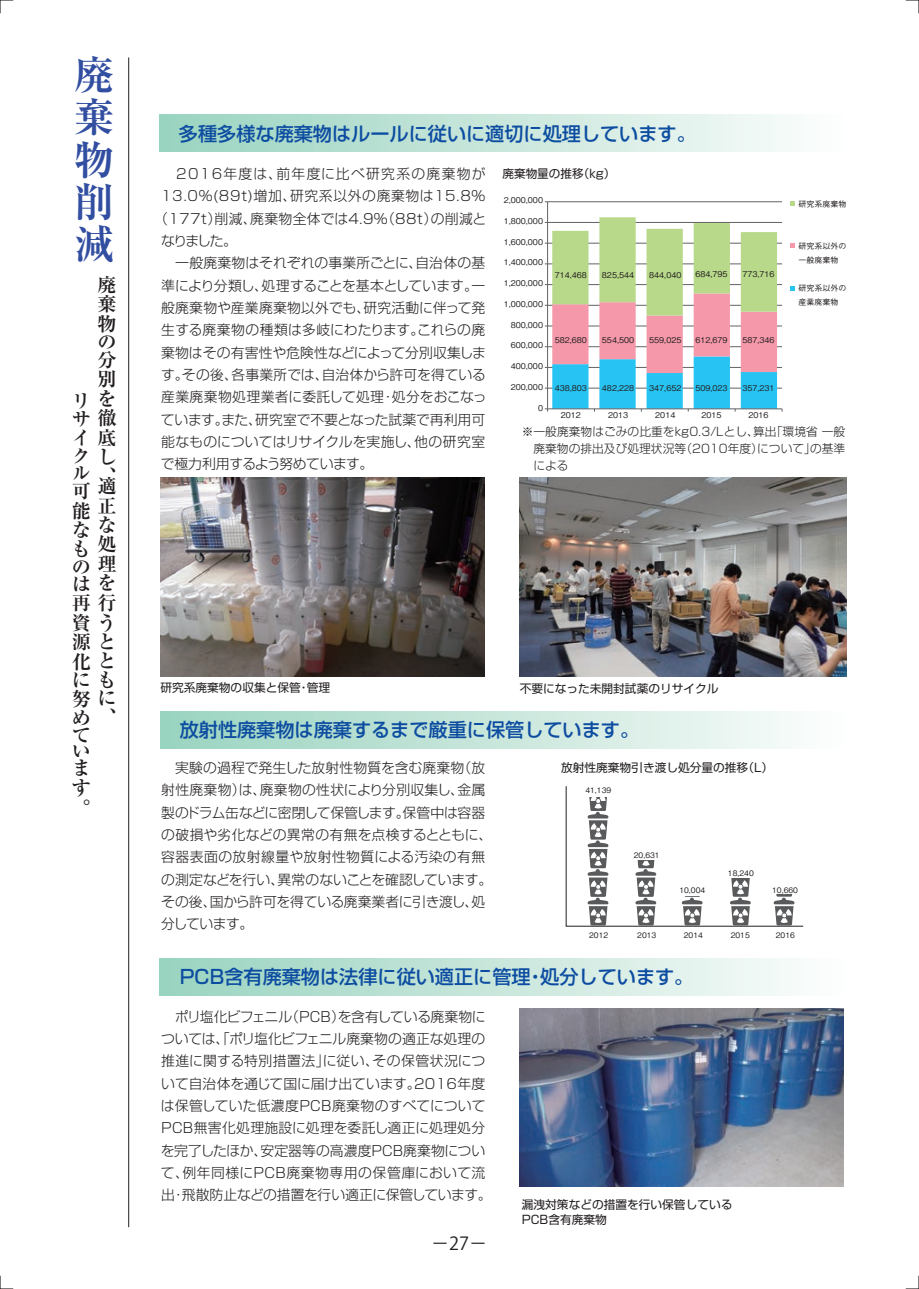
<style>
.page{position:relative;width:919px;height:1289px;background:#fff}
.page>*{position:absolute;margin:0;border:0;box-sizing:border-box;transform-origin:0 0}
.t1{font:700 40.35px/42.5px "Ryumin Pro";color:#324ea1;text-align:justify}
.t2{font:500 19.2px "Shin Go Pro";color:#0d4da1}
.t3{font:700 19.2px/18.3px "Ryumin Pro";color:#231f20;text-align:justify}
.t4{font:18px "Koz Go Pr 6 N";color:#231f20}
.t5{font:300 13.8px/22.4px "Shin Go Pro";letter-spacing:.005em;color:#231f20}
.t6{font:300 13.8px "Shin Go Pro";letter-spacing:.025em;color:#231f20}
.t7{font:300 13.8px "Shin Go Pro";letter-spacing:.045em;color:#231f20}
.t8{font:300 13.8px "Shin Go Pro";letter-spacing:-.025em;color:#231f20}
.t9{font:300 13.8px "Shin Go Pro";letter-spacing:.03em;color:#231f20}
.t10{font:300 13.8px "Shin Go Pro";letter-spacing:.095em;color:#231f20}
.t11{font:300 13.8px "Shin Go Pro";letter-spacing:-.03em;color:#231f20}
.t12{font:11.7px/14.9px "Shin Go Pro";color:#231f20}
.t13{font:300 11.7px/17px "Shin Go Pro";letter-spacing:.005em;color:#231f20;text-align:justify}
.t14{font:500 7.95px/14px "Gothic BBB Pro";color:#231f20}
.t15{font:500 7.5px "Gothic BBB Pro";color:#231f20}
</style>
<div class="page">
<hr style="left:128px;top:57px;width:1px;height:1170px;background:#231f20">
<svg style="left:0;top:1275px;width:13px;height:14px"></svg>
<svg style="left:0;top:0;width:13px;height:13px"></svg>
<svg style="left:905px;top:0;width:14px;height:13px"></svg>
<svg style="left:905px;top:1275px;width:14px;height:14px"></svg>
<div style="left:161px;top:711px;width:684px;height:37px;background:linear-gradient(to right,#99d3bf,#fcfdfc)"></div>
<div style="left:160px;top:958px;width:684px;height:37px;background:linear-gradient(to right,#99d3bf,#fcfdfc)"></div>
<img style="left:161px;top:478px;width:323px;height:198px">
<img style="left:519px;top:478px;width:327px;height:198px">
<img style="left:520px;top:1008px;width:323px;height:178px">
<svg style="left:565px;top:786px;width:239px;height:141px"></svg>
<hr style="left:547px;top:201px;width:235px;height:1px;background:#636366">
<svg style="left:790px;top:201px;width:5px;height:4px"></svg>
<svg style="left:790px;top:243px;width:5px;height:5px"></svg>
<svg style="left:790px;top:286px;width:5px;height:5px"></svg>
<hr style="left:547px;top:202px;width:1px;height:207px;background:#636366">
<div style="left:159px;top:115px;width:684px;height:37px;background:linear-gradient(to right,#99d3bf,#fcfdfc)"></div>
<svg style="left:544px;top:217px;width:238px;height:194px"></svg>
<hr style="left:547px;top:408px;width:235px;height:1px;background:#636366">
<h1 class="t1" style="left:74px;top:51px;width:40px">廃棄物削減</h1>
<h2 class="t3" style="left:72px;top:273px;width:45px;line-height:19.5px">　廃　棄　物</h2>
<h2 class="t3" style="left:97px;top:330px;width:20px;line-height:19px">の分別を</h2>
<h2 class="t3" style="left:97px;top:426px;width:19px;line-height:19.2px">底し、</h2>
<h2 class="t3" style="left:97px;top:475px;width:20px;line-height:19.5px">適正な処理</h2>
<h2 class="t3" style="left:72px;top:390px;width:46px;text-align:left">リ<br>サ徹イ<br>ク<br>ル<br>可<br>能<br>な<br>も<br>の<br>はを</h2>
<h2 class="t3" style="left:72px;top:592px;width:45px;text-align:left">再行資う源と化とにも努にめ、て<br>い<br>ま</h2>
<h2 class="t3" style="left:72px;top:776px;width:20px;line-height:19.6px">す。</h2>
<h2 class="t2" style="left:179px;top:118px;width:518px">多種多様な廃棄物はルールに従いに適切に処理しています。</h2>
<p class="t10" style="left:161px;top:162px;width:326px">　2016年度は、前年度に比べ研究系の廃棄物が</p>
<p class="t7" style="left:161px;top:185px;width:325px">13.0%(89t)増加、研究系以外の廃棄物は15.8%</p>
<p class="t6" style="left:154px;top:207px;width:333px">（177t）削減、廃棄物全体では4.9%（88t）の削減と</p>
<p class="t5" style="left:161px;top:228px;width:77px">なりました。</p>
<p class="t5" style="left:161px;top:250px;width:325px">　一般廃棄物はそれぞれの事業所ごとに、自治体の基</p>
<p class="t8" style="left:161px;top:274px;width:325px">準により分類し、処理することを基本としています。一</p>
<p class="t5" style="left:161px;top:295px;width:325px">般廃棄物や産業廃棄物以外でも、研究活動に伴って発</p>
<p class="t5" style="left:161px;top:317px;width:325px">生する廃棄物の種類は多岐にわたります。これらの廃</p>
<p class="t5" style="left:161px;top:339px;width:326px">棄物はその有害性や危険性などによって分別収集しま</p>
<p class="t5" style="left:161px;top:362px;width:326px">す。その後、各事業所では、自治体から許可を得ている</p>
<p class="t9" style="left:161px;top:386px;width:327px">産業廃棄物処理業者に委託して処理・処分をおこなっ</p>
<p class="t5" style="left:161px;top:406px;width:326px">ています。また、研究室で不要となった試薬で再利用可</p>
<p class="t5" style="left:161px;top:429px;width:325px">能なものについてはリサイクルを実施し、他の研究室</p>
<p class="t11" style="left:161px;top:453px;width:214px">で極力利用するよう努めています。</p>
<p class="t12" style="left:502px;top:164px;width:114px">廃棄物量の推移（kg）</p>
<p class="t14" style="left:503px;top:192px;width:41px">2,000,000</p>
<p class="t14" style="left:503px;top:213px;width:41px">1,800,000</p>
<p class="t14" style="left:503px;top:234px;width:41px">1,600,000</p>
<p class="t14" style="left:503px;top:254px;width:41px">1,400,000</p>
<p class="t14" style="left:503px;top:275px;width:41px">1,200,000</p>
<p class="t14" style="left:503px;top:296px;width:41px">1,000,000</p>
<p class="t14" style="left:510px;top:317px;width:34px">800,000</p>
<p class="t14" style="left:510px;top:337px;width:34px">600,000</p>
<p class="t14" style="left:510px;top:358px;width:34px">400,000</p>
<p class="t14" style="left:510px;top:379px;width:34px">200,000</p>
<p class="t14" style="left:538px;top:399px;width:7px">0</p>
<p class="t14" style="left:554px;top:267px;width:34px">714,468</p>
<p class="t14" style="left:602px;top:267px;width:34px">825,544</p>
<p class="t14" style="left:649px;top:267px;width:34px">844,040</p>
<p class="t14" style="left:695px;top:266px;width:34px">684,795</p>
<p class="t14" style="left:742px;top:266px;width:34px">773,716</p>
<p class="t14" style="left:554px;top:332px;width:34px">582,680</p>
<p class="t14" style="left:602px;top:332px;width:34px">554,500</p>
<p class="t14" style="left:649px;top:332px;width:34px">559,025</p>
<p class="t14" style="left:695px;top:332px;width:34px">612,679</p>
<p class="t14" style="left:742px;top:332px;width:34px">587,346</p>
<p class="t14" style="left:554px;top:380px;width:34px">438,803</p>
<p class="t14" style="left:602px;top:380px;width:34px">482,228</p>
<p class="t14" style="left:649px;top:380px;width:34px">347,652</p>
<p class="t14" style="left:695px;top:380px;width:34px">509,023</p>
<p class="t14" style="left:742px;top:380px;width:34px">357,231</p>
<p class="t14" style="left:560px;top:407px;width:22px">2012</p>
<p class="t14" style="left:608px;top:407px;width:22px">2013</p>
<p class="t14" style="left:655px;top:407px;width:22px">2014</p>
<p class="t14" style="left:701px;top:407px;width:22px">2015</p>
<p class="t14" style="left:748px;top:407px;width:22px">2016</p>
<p class="t14" style="left:798px;top:196px;width:49px">研究系廃棄物</p>
<p class="t14" style="left:798px;top:238px;width:49px">研究系以外の一般廃棄物</p>
<p class="t14" style="left:798px;top:280px;width:49px">研究系以外の産業廃棄物</p>
<p class="t13" style="left:521px;top:421px;width:325px">※一般廃棄物はごみの比重をkg0.3/Lとし、算出「環境省一般　廃棄物の排出及び処理状況等（2010年度）について」の基準　による</p>
<p class="t12" style="left:160px;top:678px;width:171px">研究系廃棄物の収集と保管・管理</p>
<p class="t12" style="left:519px;top:679px;width:200px">不要になった未開封試薬のリサイクル</p>
<h2 class="t2" style="left:160px;top:714px;width:480px">　放射性廃棄物は廃棄するまで厳重に保管しています。</h2>
<p class="t5" style="left:161px;top:754px;width:332px">　実験の過程で発生した放射性物質を含む廃棄物（放射性廃棄物）は、廃棄物の性状により分別収集し、金属製のドラム缶などに密閉して保管します。保管中は容器の破損や劣化などの異常の有無を点検するとともに、容器表面の放射線量や放射性物質による汚染の有無の測定などを行い、異常のないことを確認しています。その後、国から許可を得ている廃棄業者に引き渡し、処分しています。</p>
<h2 class="t2" style="left:180px;top:960px;width:515px">PCB含有廃棄物は法律に従い適正に管理・処分しています。</h2>
<p class="t5" style="left:161px;top:1003px;width:332px">　ポリ塩化ビフェニル（PCB）を含有している廃棄物については、「ポリ塩化ビフェニル廃棄物の適正な処理の推進に関する特別措置法」に従い、その保管状況について自治体を通じて国に届け出ています。2016年度は保管していた低濃度PCB廃棄物のすべてについて<br>PCB無害化処理施設に処理を委託し適正に処理処分を完了したほか、安定器等の高濃度PCB廃棄物について、例年同様にPCB廃棄物専用の保管庫において流出・飛散防止などの措置を行い適正に保管しています。</p>
<p class="t12" style="left:522px;top:1195px;width:212px">漏洩対策などの措置を行い保管している<br>PCB含有廃棄物</p>
<p class="t12" style="left:561px;top:758px;width:213px">放射性廃棄物引き渡し処分量の推移（L）</p>
<p class="t15" style="left:585px;top:784px;width:27px">41,139</p>
<p class="t15" style="left:633px;top:849px;width:27px">20,631</p>
<p class="t15" style="left:727px;top:866px;width:27px">18,240</p>
<p class="t15" style="left:679px;top:883px;width:27px">10,004</p>
<p class="t15" style="left:772px;top:884px;width:27px">10,660</p>
<p class="t15" style="left:589px;top:929px;width:21px">2012</p>
<p class="t15" style="left:637px;top:929px;width:21px">2013</p>
<p class="t15" style="left:683px;top:929px;width:21px">2014</p>
<p class="t15" style="left:730px;top:929px;width:21px">2015</p>
<p class="t15" style="left:775px;top:929px;width:21px">2016</p>
<h3 class="t4" style="left:431px;top:1233px;width:57px">－27－</h3>
</div>
